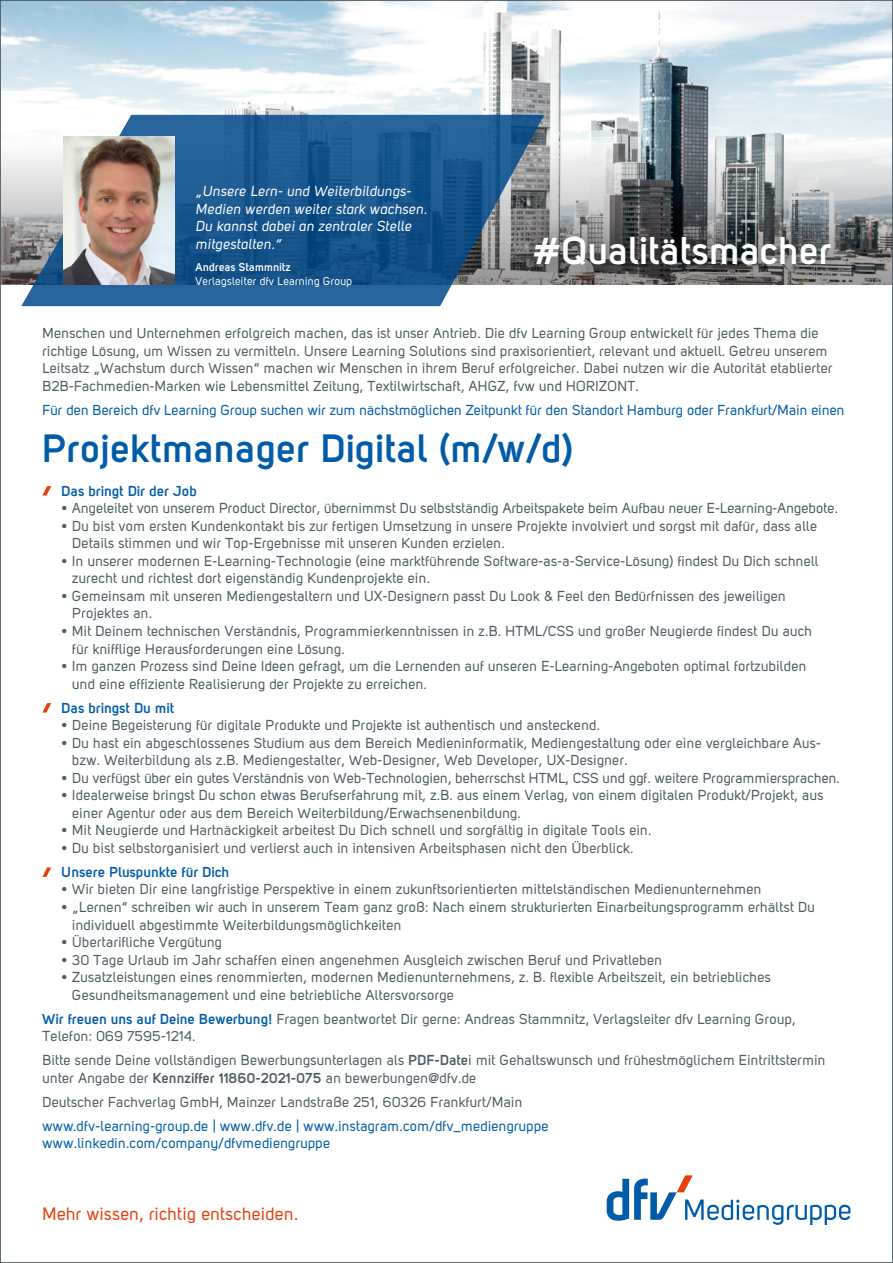
<style>
.page{position:relative;width:893px;height:1263px;background:#fff}
.page>*{position:absolute;margin:0;border:0;box-sizing:border-box;transform-origin:0 0}
.t1{font:700 39px "Uni Sans Semi";letter-spacing:.02em;color:#005ca9}
.t2{font:700 38.25px "Uni Sans Semi";letter-spacing:.02em;color:#fff}
.t3{font:17.85px "Uni Sans Regular";letter-spacing:.02em;color:#e73f0c}
.t4{font:14.25px/17.5px "Uni Sans Regular";letter-spacing:.02em;color:#4d5b61}
.t5{font:14.25px/17.5px "Uni Sans Regular";letter-spacing:.01em;color:#005ca9}
.t6{font:14.25px/17.5px "Uni Sans Regular Italic";letter-spacing:.02em;color:#fff}
.t7{font:700 14.25px "Uni Sans Semi";letter-spacing:.02em;color:#005ca9}
.t8{font:11.25px "Uni Sans Regular";letter-spacing:.02em;color:#fff}
.t9{font:700 11.25px "Uni Sans Semi";letter-spacing:.02em;color:#fff}
.s1{font-family:"Uni Sans Semi";font-weight:700;color:#005ca9}
.s2{font-family:"Uni Sans Semi";font-weight:700}
</style>
<div class="page">
<img style="left:2px;top:2px;width:889px;height:137px">
<svg style="left:2px;top:139px;width:889px;height:146px;background:#a3a7a9"></svg>
<div style="left:512px;top:214px;width:340px;height:74px;background:#000;opacity:.5"></div>
<svg style="left:21px;top:115px;width:523px;height:191px;background:#3b6c97"></svg>
<svg style="left:607px;top:1175px;width:243px;height:50px"></svg>
<svg style="left:43px;top:486px;width:8px;height:9px"></svg>
<svg style="left:43px;top:703px;width:8px;height:9px"></svg>
<svg style="left:43px;top:867px;width:8px;height:10px"></svg>
<img style="left:64px;top:136px;width:110px;height:149px">
<p class="t6" style="left:196px;top:182px;width:233px">„Unsere Lern- und Weiterbildungs-<br>Medien werden weiter stark wachsen.<br>Du kannst dabei an zentraler Stelle mitgestalten.“</p>
<p class="t9" style="left:196px;top:260px;width:97px">Andreas Stammnitz</p>
<p class="t8" style="left:196px;top:274px;width:158px">Verlagsleiter dfv Learning Group</p>
<h2 class="t2" style="left:534px;top:227px;width:299px">#Qualitätsmacher</h2>
<p class="t4" style="left:43px;top:324px;width:791px">Menschen und Unternehmen erfolgreich machen, das ist unser Antrieb. Die dfv Learning Group entwickelt für jedes Thema die richtige Lösung, um Wissen zu vermitteln. Unsere Learning Solutions sind praxisorientiert, relevant und aktuell. Getreu unserem Leitsatz „Wachstum durch Wissen“ machen wir Menschen in ihrem Beruf erfolgreicher. Dabei nutzen wir die Autorität etablierter B2B-Fachmedien-Marken wie Lebensmittel Zeitung, Textilwirtschaft, AHGZ, fvw und HORIZONT.</p>
<p class="t5" style="left:43px;top:401px;width:803px">Für den Bereich dfv Learning Group suchen wir zum nächstmöglichen Zeitpunkt für den Standort Hamburg oder Frankfurt/Main einen</p>
<h1 class="t1" style="left:43px;top:425px;width:533px">Projektmanager Digital (m/w/d)</h1>
<p class="t7" style="left:62px;top:482px;width:137px">Das bringt Dir der Job</p>
<p class="t4" style="left:62px;top:499px;width:778px">• Angeleitet von unserem Product Director, übernimmst Du selbstständig Arbeitspakete beim Aufbau neuer E-Learning-Angebote.</p>
<p class="t4" style="left:72px;top:517px;width:746px;text-indent:-11px">• Du bist vom ersten Kundenkontakt bis zur fertigen Umsetzung in unsere Projekte involviert und sorgst mit dafür, dass alle<br>Details stimmen und wir Top-Ergebnisse mit unseren Kunden erzielen.</p>
<p class="t4" style="left:72px;top:552px;width:748px;text-indent:-11px">• In unserer modernen E-Learning-Technologie (eine marktführende Software-as-a-Service-Lösung) findest Du Dich schnell zurecht und richtest dort eigenständig Kundenprojekte ein.</p>
<p class="t4" style="left:72px;top:587px;width:715px;text-indent:-11px">• Gemeinsam mit unseren Mediengestaltern und UX-Designern passt Du Look &amp; Feel den Bedürfnissen des jeweiligen<br>Projektes an.</p>
<p class="t4" style="left:72px;top:622px;width:741px;text-indent:-11px">• Mit Deinem technischen Verständnis, Programmierkenntnissen in z.B. HTML/CSS und großer Neugierde findest Du auch für knifflige Herausforderungen eine Lösung.</p>
<p class="t4" style="left:72px;top:657px;width:735px;text-indent:-11px">• Im ganzen Prozess sind Deine Ideen gefragt, um die Lernenden auf unseren E-Learning-Angeboten optimal fortzubilden und eine effiziente Realisierung der Projekte zu erreichen.</p>
<p class="t7" style="left:62px;top:699px;width:114px">Das bringst Du mit</p>
<p class="t4" style="left:62px;top:716px;width:540px">• Deine Begeisterung für digitale Produkte und Projekte ist authentisch und ansteckend.</p>
<p class="t4" style="left:72px;top:734px;width:750px;text-indent:-11px">• Du hast ein abgeschlossenes Studium aus dem Bereich Medieninformatik, Mediengestaltung oder eine vergleichbare Aus&shy;bzw. Weiterbildung als z.B. Mediengestalter, Web-Designer, Web Developer, UX-Designer.</p>
<p class="t4" style="left:62px;top:769px;width:780px">• Du verfügst über ein gutes Verständnis von Web-Technologien, beherrschst HTML, CSS und ggf. weitere Programmiersprachen.</p>
<p class="t4" style="left:72px;top:786px;width:753px;text-indent:-11px">• Idealerweise bringst Du schon etwas Berufserfahrung mit, z.B. aus einem Verlag, von einem digitalen Produkt/Projekt, aus einer Agentur oder aus dem Bereich Weiterbildung/Erwachsenenbildung.</p>
<p class="t4" style="left:62px;top:821px;width:591px">• Mit Neugierde und Hartnäckigkeit arbeitest Du Dich schnell und sorgfältig in digitale Tools ein.</p>
<p class="t4" style="left:62px;top:839px;width:573px">• Du bist selbstorganisiert und verlierst auch in intensiven Arbeitsphasen nicht den Überblick.</p>
<p class="t7" style="left:62px;top:863px;width:169px">Unsere Pluspunkte für Dich</p>
<p class="t4" style="left:62px;top:880px;width:701px">• Wir bieten Dir eine langfristige Perspektive in einem zukunftsorientierten mittelständischen Medienunternehmen</p>
<p class="t4" style="left:72px;top:898px;width:744px;text-indent:-11px">• „Lernen“ schreiben wir auch in unserem Team ganz groß: Nach einem strukturierten Einarbeitungsprogramm erhältst Du individuell abgestimmte Weiterbildungsmöglichkeiten</p>
<p class="t4" style="left:62px;top:933px;width:162px">• Übertarifliche Vergütung</p>
<p class="t4" style="left:62px;top:951px;width:602px">• 30 Tage Urlaub im Jahr schaffen einen angenehmen Ausgleich zwischen Beruf und Privatleben</p>
<p class="t4" style="left:72px;top:968px;width:700px;text-indent:-11px">• Zusatzleistungen eines renommierten, modernen Medienunternehmens, z. B. flexible Arbeitszeit, ein betriebliches<br>Gesundheitsmanagement und eine betriebliche Altersvorsorge</p>
<p class="t4" style="left:43px;top:1010px;width:755px"><span class="s1">Wir freuen uns auf Deine Bewerbung!</span> Fragen beantwortet Dir gerne: Andreas Stammnitz, Verlagsleiter dfv Learning Group,<br>Telefon: 069 7595-1214.</p>
<p class="t4" style="left:43px;top:1051px;width:784px">Bitte sende Deine vollständigen Bewerbungsunterlagen als <span class="s2">PDF-Date</span>i mit Gehaltswunsch und frühestmöglichem Eintrittstermin unter Angabe der <span class="s2">Kennziffer 11860-2021-075</span> an bewerbungen@dfv.de</p>
<p class="t4" style="left:43px;top:1093px;width:481px">Deutscher Fachverlag GmbH, Mainzer Landstraße 251, 60326 Frankfurt/Main</p>
<p class="t5" style="left:43px;top:1117px;width:508px">www.dfv-learning-group.de | www.dfv.de | www.instagram.com/dfv_mediengruppe www.linkedin.com/company/dfvmediengruppe</p>
<p class="t3" style="left:43px;top:1204px;width:257px">Mehr wissen, richtig entscheiden.</p>
</div>
